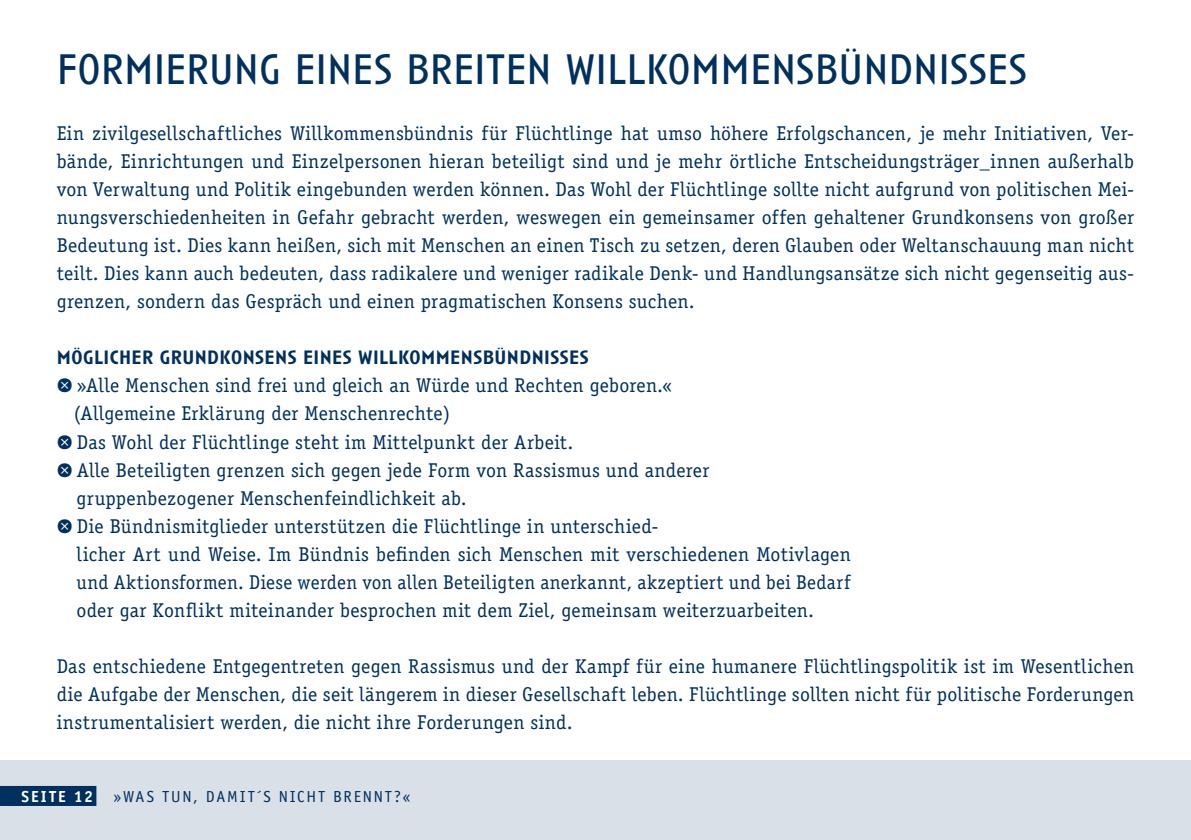
<style>
.page{position:relative;width:1191px;height:840px;background:#fff}
.page>*{position:absolute;margin:0;border:0;box-sizing:border-box;transform-origin:0 0}
.t1{font:44px "Anisette Std";letter-spacing:.005em;color:#00305e}
.t2{font:20px/28px "Officina Serif";letter-spacing:.015em;color:#00305e;text-align:justify}
.t3{font:600 20px "Anisette Std";letter-spacing:.025em;color:#00305e}
.t4{font:16px "Officina Sans";letter-spacing:.11em;color:#00305e}
.t5{font:700 16px "Officina Sans";letter-spacing:.13em;color:#fff}
.s1{font-family:"Ardoise Pro Tight"}
</style>
<div class="page">
<div style="left:0;top:760px;width:1191px;height:79px;background:#d9e0e7"></div>
<div style="left:0;top:785px;width:96px;height:20px;background:#00305e"></div>
<h1 class="t1" style="left:57px;top:46px;width:972px">FORMIERUNG EINES BREITEN WILLKOMMENSBÜNDNISSES</h1>
<p class="t2" style="left:57px;top:119px;width:1079px">Ein zivilgesellschaftliches Willkommensbündnis für Flüchtlinge hat umso höhere Erfolgschancen, je mehr Initiativen, Ver&shy;bände, Einrichtungen und Einzelpersonen hieran beteiligt sind und je mehr örtliche Entscheidungsträger_innen außerhalb von Verwaltung und Politik eingebunden werden können. Das Wohl der Flüchtlinge sollte nicht aufgrund von politischen Mei&shy;nungsverschiedenheiten in Gefahr gebracht werden, weswegen ein gemeinsamer offen gehaltener Grundkonsens von großer Bedeutung ist. Dies kann heißen, sich mit Menschen an einen Tisch zu setzen, deren Glauben oder Weltanschauung man nicht teilt. Dies kann auch bedeuten, dass radikalere und weniger radikale Denk- und Handlungsansätze sich nicht gegenseitig aus&shy;grenzen, sondern das Gespräch und einen pragmatischen Konsens suchen.</p>
<p class="t3" style="left:57px;top:347px;width:533px">MÖGLICHER GRUNDKONSENS EINES WILLKOMMENSBÜNDNISSES</p>
<p class="t2" style="left:57px;top:371px;width:617px"><span class="s1">h</span> »Alle Menschen sind frei und gleich an Würde und Rechten geboren.«</p>
<p class="t2" style="left:74px;top:399px;width:378px">(Allgemeine Erklärung der Menschenrechte)</p>
<p class="t2" style="left:57px;top:427px;width:518px"><span class="s1">h</span> Das Wohl der Flüchtlinge steht im Mittelpunkt der Arbeit.</p>
<p class="t2" style="left:57px;top:455px;width:654px"><span class="s1">h</span> Alle Beteiligten grenzen sich gegen jede Form von Rassismus und anderer</p>
<p class="t2" style="left:77px;top:483px;width:392px">gruppenbezogener Menschenfeindlichkeit ab.</p>
<p class="t2" style="left:57px;top:511px;width:603px"><span class="s1">h</span> Die Bündnismitglieder unterstützen die Flüchtlinge in unterschied-</p>
<p class="t2" style="left:77px;top:539px;width:775px">licher Art und Weise. Im Bündnis befinden sich Menschen mit verschiedenen Motivlagen</p>
<p class="t2" style="left:77px;top:567px;width:775px">und Aktionsformen. Diese werden von allen Beteiligten anerkannt, akzeptiert und bei Bedarf</p>
<p class="t2" style="left:77px;top:595px;width:739px">oder gar Konflikt miteinander besprochen mit dem Ziel, gemeinsam weiterzuarbeiten.</p>
<p class="t2" style="left:57px;top:651px;width:1079px">Das entschiedene Entgegentreten gegen Rassismus und der Kampf für eine humanere Flüchtlingspolitik ist im Wesentlichen die Aufgabe der Menschen, die seit längerem in dieser Gesellschaft leben. Flüchtlinge sollten nicht für politische Forderungen instrumentalisiert werden, die nicht ihre Forderungen sind.</p>
<p class="t5" style="left:22px;top:785px;width:73px">SEITE 12</p>
<p class="t4" style="left:114px;top:786px;width:298px">»WAS TUN, DAMIT´S NICHT BRENNT?«</p>
</div>
